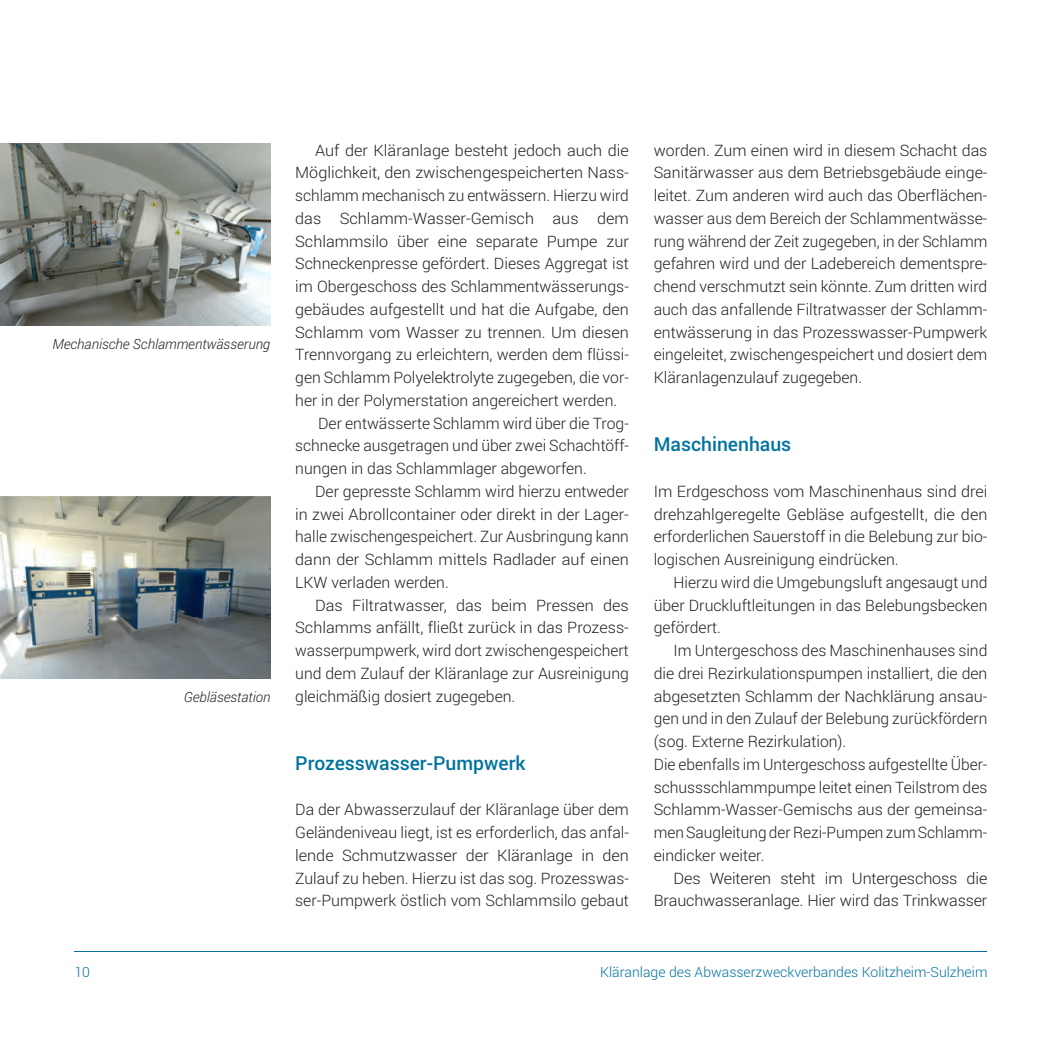
<style>
.page{position:relative;width:1042px;height:1042px;background:#fff}
.page>*{position:absolute;margin:0;border:0;box-sizing:border-box;transform-origin:0 0}
.t1{font:500 19.25px "Roboto";color:#00729d}
.t2{font:300 15.75px/22.8px "Roboto";color:#231f20;text-align:justify}
.t3{font:300 14px "Roboto";color:#00729d}
.t4{font:italic 300 14px "Roboto";color:#231f20}
</style>
<div class="page">
<hr style="left:74px;top:952px;width:913px;height:1px;background:#00729d">
<img style="left:0;top:144px;width:270px;height:182px">
<img style="left:0;top:496px;width:270px;height:183px">
<p class="t4" style="left:52px;top:336px;width:219px">Mechanische Schlammentwässerung</p>
<p class="t4" style="left:184px;top:689px;width:88px">Gebläsestation</p>
<p class="t2" style="left:315px;top:139px;width:315px">Auf der Kläranlage besteht jedoch auch die</p>
<p class="t2" style="left:295px;top:161px;width:335px">Möglichkeit, den zwischengespeicherten Nass-</p>
<p class="t2" style="left:295px;top:184px;width:335px">schlamm mechanisch zu entwässern. Hierzu wird</p>
<p class="t2" style="left:295px;top:207px;width:335px">das Schlamm-Wasser-Gemisch aus dem</p>
<p class="t2" style="left:295px;top:230px;width:335px">Schlammsilo über eine separate Pumpe zur</p>
<p class="t2" style="left:295px;top:252px;width:335px">Schneckenpresse gefördert. Dieses Aggregat ist</p>
<p class="t2" style="left:295px;top:275px;width:335px">im Obergeschoss des Schlammentwässerungs-</p>
<p class="t2" style="left:295px;top:298px;width:335px">gebäudes aufgestellt und hat die Aufgabe, den</p>
<p class="t2" style="left:295px;top:321px;width:335px">Schlamm vom Wasser zu trennen. Um diesen</p>
<p class="t2" style="left:295px;top:343px;width:335px">Trennvorgang zu erleichtern, werden dem flüssi-</p>
<p class="t2" style="left:295px;top:366px;width:335px">gen Schlamm Polyelektrolyte zugegeben, die vor-</p>
<p class="t2" style="left:295px;top:389px;width:324px">her in der Polymerstation angereichert werden.</p>
<p class="t2" style="left:318px;top:412px;width:312px">Der entwässerte Schlamm wird über die Trog-</p>
<p class="t2" style="left:295px;top:434px;width:335px">schnecke ausgetragen und über zwei Schachtöff-</p>
<p class="t2" style="left:295px;top:457px;width:293px">nungen in das Schlammlager abgeworfen.</p>
<p class="t2" style="left:315px;top:480px;width:315px">Der gepresste Schlamm wird hierzu entweder</p>
<p class="t2" style="left:295px;top:503px;width:335px">in zwei Abrollcontainer oder direkt in der Lager-</p>
<p class="t2" style="left:295px;top:525px;width:335px">halle zwischengespeichert. Zur Ausbringung kann</p>
<p class="t2" style="left:295px;top:548px;width:335px">dann der Schlamm mittels Radlader auf einen</p>
<p class="t2" style="left:295px;top:571px;width:155px">LKW verladen werden.</p>
<p class="t2" style="left:315px;top:594px;width:315px">Das Filtratwasser, das beim Pressen des</p>
<p class="t2" style="left:295px;top:616px;width:335px">Schlamms anfällt, fließt zurück in das Prozess-</p>
<p class="t2" style="left:295px;top:639px;width:335px">wasserpumpwerk, wird dort zwischengespeichert</p>
<p class="t2" style="left:295px;top:662px;width:335px">und dem Zulauf der Kläranlage zur Ausreinigung</p>
<p class="t2" style="left:295px;top:685px;width:222px">gleichmäßig dosiert zugegeben.</p>
<p class="t1" style="left:295px;top:752px;width:232px">Prozesswasser-Pumpwerk</p>
<p class="t2" style="left:295px;top:798px;width:335px">Da der Abwasserzulauf der Kläranlage über dem Geländeniveau liegt, ist es erforderlich, das anfal&shy;lende Schmutzwasser der Kläranlage in den Zulauf zu heben. Hierzu ist das sog. Prozesswas&shy;ser-Pumpwerk östlich vom Schlammsilo gebaut</p>
<p class="t2" style="left:654px;top:139px;width:335px">worden. Zum einen wird in diesem Schacht das Sanitärwasser aus dem Betriebsgebäude einge&shy;leitet. Zum anderen wird auch das Oberflächen&shy;wasser aus dem Bereich der Schlammentwässe&shy;rung während der Zeit zugegeben, in der Schlamm gefahren wird und der Ladebereich dementspre&shy;chend verschmutzt sein könnte. Zum dritten wird auch das anfallende Filtratwasser der Schlamm&shy;entwässerung in das Prozesswasser-Pumpwerk eingeleitet, zwischengespeichert und dosiert dem Kläranlagenzulauf zugegeben.</p>
<p class="t1" style="left:654px;top:433px;width:139px">Maschinenhaus</p>
<p class="t2" style="left:654px;top:480px;width:335px">Im Erdgeschoss vom Maschinenhaus sind drei drehzahlgeregelte Gebläse aufgestellt, die den erforderlichen Sauerstoff in die Belebung zur bio&shy;logischen Ausreinigung eindrücken.</p>
<p class="t2" style="left:654px;top:571px;width:335px;text-indent:20px">Hierzu wird die Umgebungsluft angesaugt und über Druckluftleitungen in das Belebungsbecken gefördert.</p>
<p class="t2" style="left:654px;top:639px;width:335px;text-align:left;text-indent:20px">Im Untergeschoss des Maschinenhauses sind die drei Rezirkulationspumpen installiert, die den abgesetzten Schlamm der Nachklärung ansau&shy;gen und in den Zulauf der Belebung zurückfördern (sog. Externe Rezirkulation).<br>Die ebenfalls im Untergeschoss aufgestellte Über&shy;schussschlammpumpe leitet einen Teilstrom des Schlamm-Wasser-Gemischs aus der gemeinsa&shy;men Saugleitung der Rezi-Pumpen zum Schlamm&shy;eindicker weiter.</p>
<p class="t2" style="left:654px;top:867px;width:335px;text-align:right">Des Weiteren steht im Untergeschoss die<br>Brauchwasseranlage. Hier wird das Trinkwasser</p>
<p class="t3" style="left:74px;top:964px;width:17px">10</p>
<p class="t3" style="left:600px;top:964px;width:389px">Kläranlage des Abwasserzweckverbandes Kolitzheim-Sulzheim</p>
</div>
